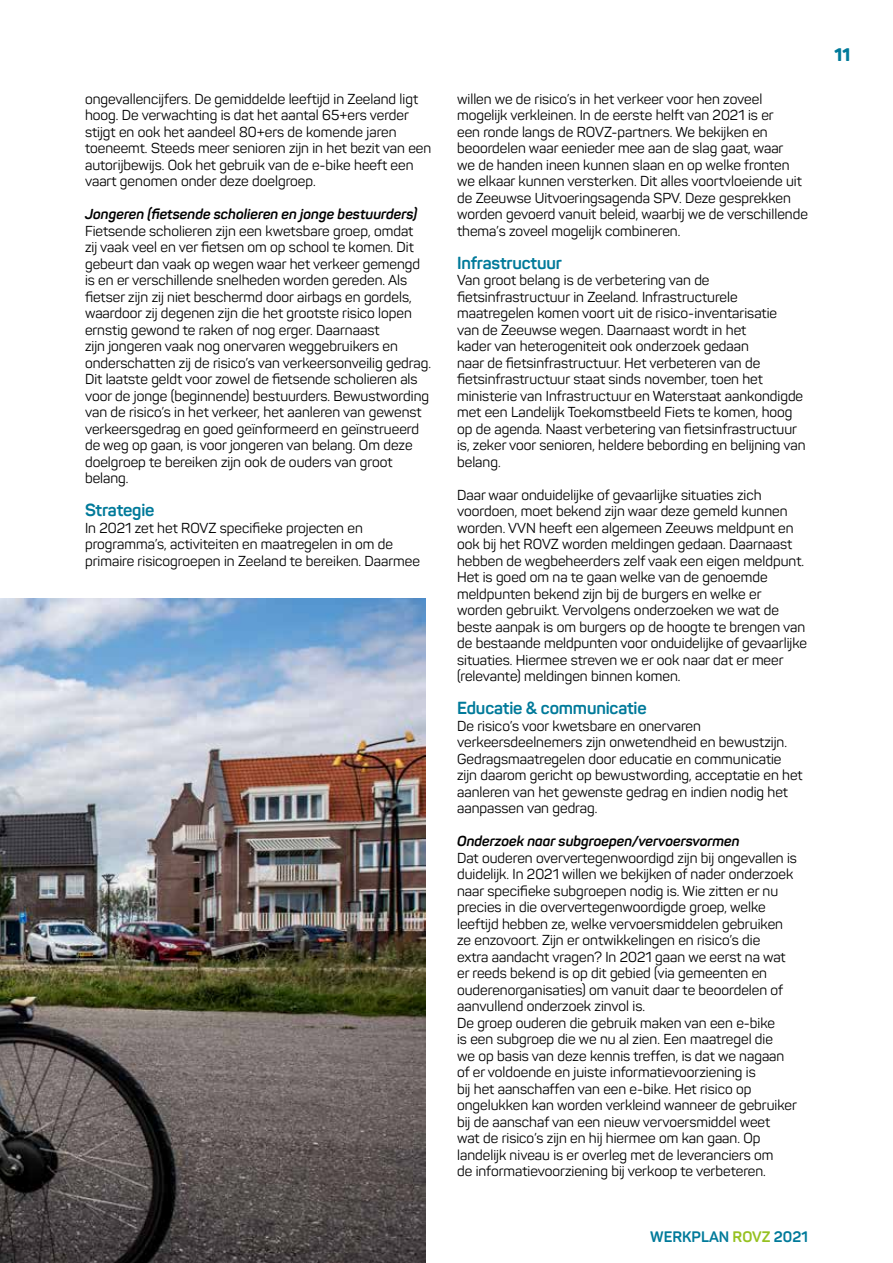
<style>
.page{position:relative;width:893px;height:1263px;background:#fff}
.page>*{position:absolute;margin:0;border:0;box-sizing:border-box;transform-origin:0 0}
.t1{font:800 18px "Panton";color:#007a9a}
.t2{font:700 17.25px "Panton";letter-spacing:-.01em;color:#007a9a}
.t3{font:700 15px "Panton";color:#007a9a}
.t4{font:14.25px/16.5px "Panton";color:#000}
.t5{font:italic 700 14.25px "Panton";color:#000}
.s1{color:#96c121}
</style>
<div class="page">
<img style="left:0;top:598px;width:425px;height:665px">
<p class="t4" style="left:85px;top:90px;width:348px">ongevallencijfers. De gemiddelde leeftijd in Zeeland ligt hoog. De verwachting is dat het aantal 65+ers verder stijgt en ook het aandeel 80+ers de komende jaren toeneemt. Steeds meer senioren zijn in het bezit van een autorijbewijs. Ook het gebruik van de e-bike heeft een vaart genomen onder deze doelgroep.</p>
<p class="t5" style="left:85px;top:205px;width:334px">Jongeren (fietsende scholieren en jonge bestuurders)</p>
<p class="t4" style="left:85px;top:222px;width:348px">Fietsende scholieren zijn een kwetsbare groep, omdat<br>zij vaak veel en ver fietsen om op school te komen. Dit gebeurt dan vaak op wegen waar het verkeer gemengd is en er verschillende snelheden worden gereden. Als fietser zijn zij niet beschermd door airbags en gordels, waardoor zij degenen zijn die het grootste risico lopen ernstig gewond te raken of nog erger. Daarnaast<br>zijn jongeren vaak nog onervaren weggebruikers en onderschatten zij de risico’s van verkeersonveilig gedrag.<br>Dit laatste geldt voor zowel de fietsende scholieren als voor de jonge (beginnende) bestuurders. Bewustwording van de risico’s in het verkeer, het aanleren van gewenst verkeersgedrag en goed geïnformeerd en geïnstrueerd de weg op gaan, is voor jongeren van belang. Om deze doelgroep te bereiken zijn ook de ouders van groot belang.</p>
<p class="t2" style="left:85px;top:499px;width:71px">Strategie</p>
<p class="t4" style="left:85px;top:519px;width:336px">In 2021 zet het ROVZ specifieke projecten en programma’s, activiteiten en maatregelen in om de primaire risicogroepen in Zeeland te bereiken. Daarmee</p>
<p class="t4" style="left:457px;top:90px;width:352px">willen we de risico’s in het verkeer voor hen zoveel mogelijk verkleinen. In de eerste helft van 2021 is er<br>een ronde langs de ROVZ-partners. We bekijken en beoordelen waar eenieder mee aan de slag gaat, waar<br>we de handen ineen kunnen slaan en op welke fronten we elkaar kunnen versterken. Dit alles voortvloeiende uit de Zeeuwse Uitvoeringsagenda SPV. Deze gesprekken worden gevoerd vanuit beleid, waarbij we de verschillende thema’s zoveel mogelijk combineren.</p>
<p class="t2" style="left:457px;top:252px;width:106px">Infrastructuur</p>
<p class="t4" style="left:457px;top:272px;width:350px">Van groot belang is de verbetering van de fietsinfrastructuur in Zeeland. Infrastructurele maatregelen komen voort uit de risico-inventarisatie<br>van de Zeeuwse wegen. Daarnaast wordt in het<br>kader van heterogeniteit ook onderzoek gedaan<br>naar de fietsinfrastructuur. Het verbeteren van de fietsinfrastructuur staat sinds november, toen het ministerie van Infrastructuur en Waterstaat aankondigde met een Landelijk Toekomstbeeld Fiets te komen, hoog op de agenda. Naast verbetering van fietsinfrastructuur is, zeker voor senioren, heldere bebording en belijning van belang.</p>
<p class="t4" style="left:457px;top:486px;width:351px">Daar waar onduidelijke of gevaarlijke situaties zich voordoen, moet bekend zijn waar deze gemeld kunnen worden. VVN heeft een algemeen Zeeuws meldpunt en ook bij het ROVZ worden meldingen gedaan. Daarnaast hebben de wegbeheerders zelf vaak een eigen meldpunt.<br>Het is goed om na te gaan welke van de genoemde meldpunten bekend zijn bij de burgers en welke er worden gebruikt. Vervolgens onderzoeken we wat de beste aanpak is om burgers op de hoogte te brengen van de bestaande meldpunten voor onduidelijke of gevaarlijke situaties. Hiermee streven we er ook naar dat er meer (relevante) meldingen binnen komen.</p>
<p class="t2" style="left:457px;top:697px;width:191px">Educatie &amp; communicatie</p>
<p class="t4" style="left:457px;top:717px;width:347px">De risico’s voor kwetsbare en onervaren verkeersdeelnemers zijn onwetendheid en bewustzijn.<br>Gedragsmaatregelen door educatie en communicatie zijn daarom gericht op bewustwording, acceptatie en het aanleren van het gewenste gedrag en indien nodig het aanpassen van gedrag.</p>
<p class="t5" style="left:457px;top:832px;width:284px">Onderzoek naar subgroepen/vervoersvormen</p>
<p class="t4" style="left:457px;top:849px;width:341px">Dat ouderen oververtegenwoordigd zijn bij ongevallen is duidelijk. In 2021 willen we bekijken of nader onderzoek naar specifieke subgroepen nodig is. Wie zitten er nu precies in die oververtegenwoordigde groep, welke leeftijd hebben ze, welke vervoersmiddelen gebruiken ze enzovoort. Zijn er ontwikkelingen en risico’s die<br>extra aandacht vragen? In 2021 gaan we eerst na wat er reeds bekend is op dit gebied (via gemeenten en ouderenorganisaties) om vanuit daar te beoordelen of aanvullend onderzoek zinvol is.<br>De groep ouderen die gebruik maken van een e-bike<br>is een subgroep die we nu al zien. Een maatregel die<br>we op basis van deze kennis treffen, is dat we nagaan of er voldoende en juiste informatievoorziening is<br>bij het aanschaffen van een e-bike. Het risico op ongelukken kan worden verkleind wanneer de gebruiker bij de aanschaf van een nieuw vervoersmiddel weet<br>wat de risico’s zijn en hij hiermee om kan gaan. Op landelijk niveau is er overleg met de leveranciers om<br>de informatievoorziening bij verkoop te verbeteren.</p>
<p class="t3" style="left:650px;top:1227px;width:159px">WERKPLAN <span class="s1">ROVZ</span> 2021</p>
<p class="t1" style="left:834px;top:44px;width:17px">11</p>
</div>
